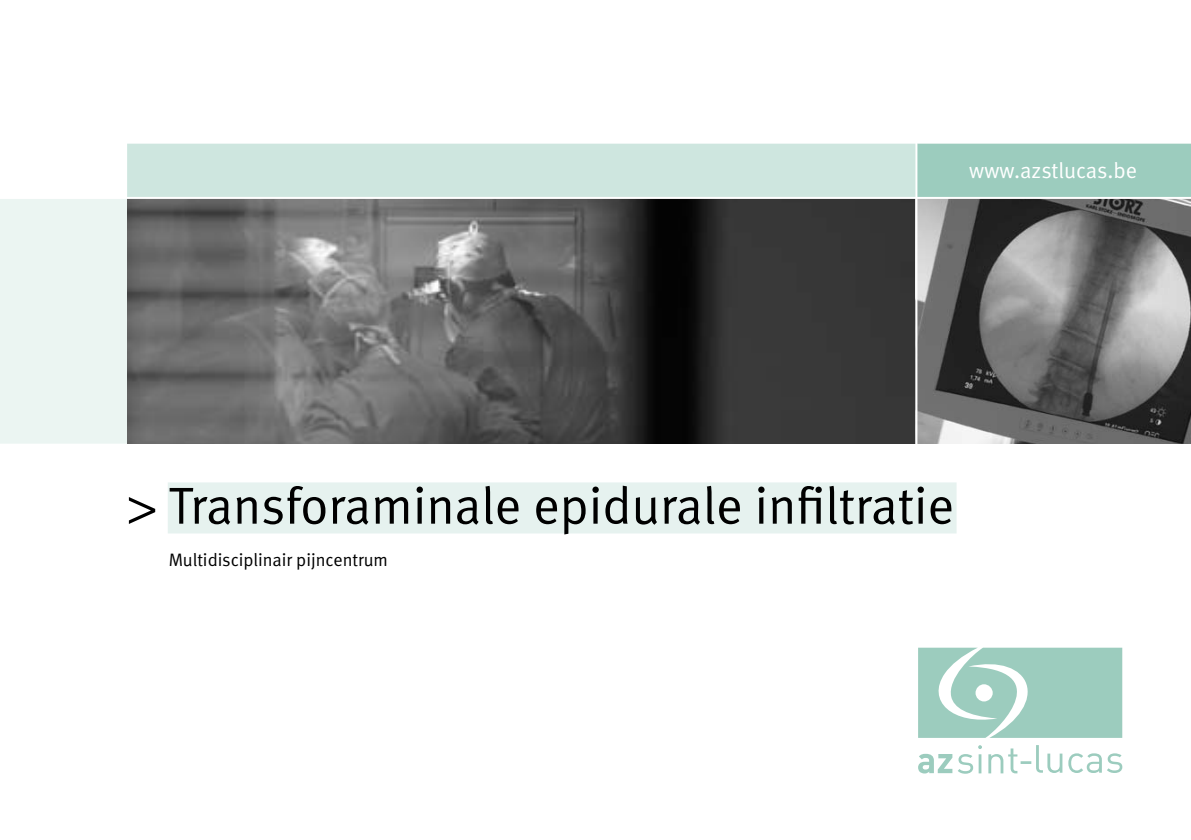
<style>
.page{position:relative;width:1191px;height:840px;background:#fff}
.page>*{position:absolute;margin:0;border:0;box-sizing:border-box;transform-origin:0 0}
.t1{font:52px "Meta Normal";color:#000}
.t2{font:22px "Meta Normal";color:#fff}
.t3{font:18px "Meta Normal";color:#000}
.s1{font-family:"Syntax"}
</style>
<div class="page">
<div style="left:169px;top:483px;width:786px;height:49px;background:#e6f2ef"></div>
<div style="left:168px;top:482px;width:788px;height:51px;border:2px solid #e6f2ef"></div>
<svg style="left:918px;top:647px;width:204px;height:90px;background:#a7d1c5"></svg>
<svg style="left:918px;top:745px;width:204px;height:28px"></svg>
<div style="left:1px;top:199px;width:129px;height:243px;background:#ebf5f2"></div>
<div style="left:0;top:198px;width:131px;height:245px;border:2px solid #ebf5f2"></div>
<div style="left:128px;top:144px;width:788px;height:298px;background:#cee6df"></div>
<img style="left:127px;top:199px;width:1064px;height:244px">
<svg style="left:917px;top:144px;width:274px;height:278px;background:#78817e"></svg>
<hr style="left:0;top:197px;width:1191px;height:2px;background:#fff">
<hr style="left:915px;top:139px;width:2px;height:328px;background:#fff">
<p class="t2" style="left:969px;top:157px;width:169px">www.azstlucas.be</p>
<p class="t1" style="left:126px;top:475px;width:829px"><span class="s1">&gt;</span> Transforaminale epidurale infiltratie</p>
<p class="t3" style="left:169px;top:549px;width:221px">Multidisciplinair pijncentrum</p>
</div>
